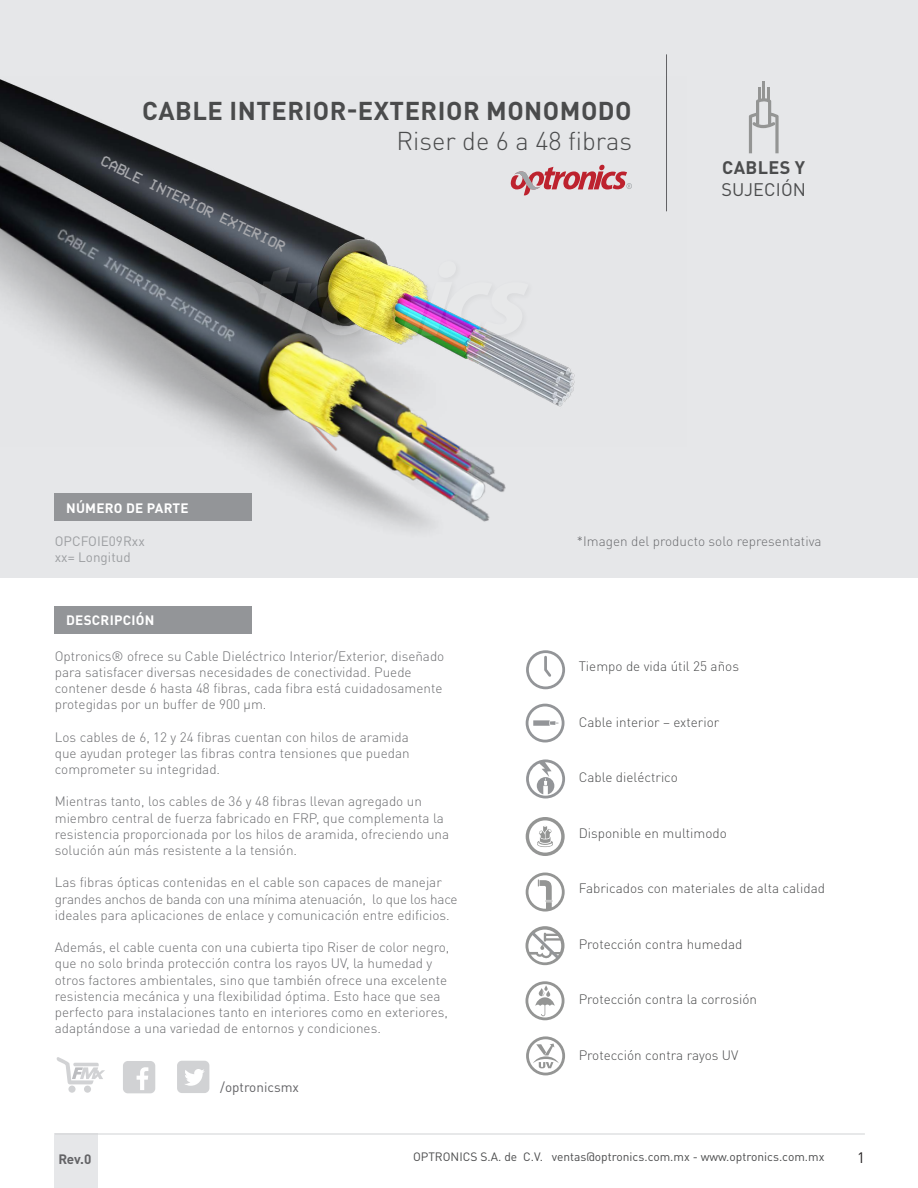
<style>
.page{position:relative;width:918px;height:1188px;background:#fff}
.page>*{position:absolute;margin:0;border:0;box-sizing:border-box;transform-origin:0 0}
.t1{font:700 25.5px "DIN Pro";letter-spacing:.02em;color:#4b4c4d}
.t2{font:300 25.5px "DIN Pro";color:#4b4c4d}
.t3{font:18px "DIN Pro";letter-spacing:.01em;color:#4b4c4d}
.t4{font:700 18px "DIN Pro";letter-spacing:.02em;color:#4b4c4d}
.t5{font:15px "VCROSD Mono";color:#a8a9ad}
.t6{font:15px "DIN Pro";color:#231f20}
.t7{font:300 13.5px/16.2px "DIN Pro";color:#6c6d70}
.t8{font:300 13.5px "DIN Pro";color:#4b4c4d}
.t9{font:700 13.5px "DIN Pro";letter-spacing:.02em;color:#fff}
.t10{font:13.5px/16.2px "DIN Pro";color:#9d9fa2}
.t11{font:13.5px "DIN Pro";color:#636366}
.t12{font:700 13.5px "DIN Pro";color:#636366}
.t13{font:12px "DIN Pro";color:#4b4c4d}
</style>
<div class="page">
<div style="left:1px;top:0;width:917px;height:578px;background:#e6e7e9"></div>
<div style="left:54px;top:1134px;width:44px;height:54px;background:#e6e7e9"></div>
<hr style="left:55px;top:1134px;width:810px;height:1px;background:#d1d2d4">
<hr style="left:666px;top:54px;width:1px;height:157px;background:#636366">
<svg style="left:749px;top:81px;width:30px;height:72px"></svg>
<img style="left:0;top:77px;width:111px;height:50px">
<div style="left:68px;top:1086px;width:8px;height:7px;background:#d1d2d4;border-radius:50%"></div>
<div style="left:84px;top:1086px;width:7px;height:7px;background:#d1d2d4;border-radius:50%"></div>
<svg style="left:56px;top:1057px;width:49px;height:27px"></svg>
<div style="left:123px;top:1061px;width:32px;height:32px;background:#d1d2d4;border-radius:5px"></div>
<svg style="left:137px;top:1067px;width:11px;height:23px"></svg>
<div style="left:177px;top:1061px;width:32px;height:32px;background:#d1d2d4;border-radius:5px"></div>
<svg style="left:185px;top:1069px;width:20px;height:17px"></svg>
<svg style="left:526px;top:650px;width:39px;height:39px"></svg>
<div style="left:54px;top:606px;width:197px;height:28px;background:#939598"></div>
<svg style="left:526px;top:759px;width:39px;height:39px"></svg>
<svg style="left:526px;top:704px;width:39px;height:38px"></svg>
<svg style="left:526px;top:817px;width:39px;height:39px"></svg>
<svg style="left:526px;top:873px;width:39px;height:39px"></svg>
<svg style="left:526px;top:981px;width:39px;height:39px"></svg>
<svg style="left:526px;top:926px;width:39px;height:39px"></svg>
<svg style="left:526px;top:1036px;width:39px;height:39px"></svg>
<img style="left:0;top:127px;width:667px;height:451px">
<h1 class="t1" style="left:142px;top:89px;width:491px">CABLE INTERIOR-EXTERIOR MONOMODO</h1>
<h1 class="t2" style="left:396px;top:121px;width:237px">Riser de 6 a 48 fibras</h1>
<p class="t5" style="left:105px;top:154px;width:204px;rotate:25deg">CABLE INTERIOR EXTERIOR</p>
<h2 class="t4" style="left:722px;top:153px;width:84px">CABLES Y</h2>
<h2 class="t3" style="left:721px;top:177px;width:86px">SUJECIÓN</h2>
<p class="t9" style="left:66px;top:497px;width:124px">NÚMERO DE PARTE</p>
<p class="t10" style="left:55px;top:532px;width:91px">OPCFOIE09Rxx xx= Longitud</p>
<p class="t9" style="left:66px;top:609px;width:90px">DESCRIPCIÓN</p>
<p class="t7" style="left:55px;top:647px;width:391px">Optronics® ofrece su Cable Dieléctrico Interior/Exterior, diseñado para satisfacer diversas necesidades de conectividad. Puede contener desde 6 hasta 48 fibras, cada fibra está cuidadosamente protegidas por un buffer de 900 μm.</p>
<p class="t7" style="left:55px;top:728px;width:356px;text-align:justify">Los cables de 6, 12 y 24 fibras cuentan con hilos de aramida que ayudan proteger las fibras contra tensiones que puedan comprometer su integridad.</p>
<p class="t7" style="left:55px;top:792px;width:396px">Mientras tanto, los cables de 36 y 48 fibras llevan agregado un miembro central de fuerza fabricado en FRP, que complementa la resistencia proporcionada por los hilos de aramida, ofreciendo una solución aún más resistente a la tensión.</p>
<p class="t7" style="left:55px;top:873px;width:404px">Las fibras ópticas contenidas en el cable son capaces de manejar grandes anchos de banda con una mínima atenuación, lo que los hace ideales para aplicaciones de enlace y comunicación entre edificios.</p>
<p class="t7" style="left:55px;top:938px;width:396px">Además, el cable cuenta con una cubierta tipo Riser de color negro, que no solo brinda protección contra los rayos UV, la humedad y otros factores ambientales, sino que también ofrece una excelente resistencia mecánica y una flexibilidad óptima. Esto hace que sea perfecto para instalaciones tanto en interiores como en exteriores, adaptándose a una variedad de entornos y condiciones.</p>
<p class="t11" style="left:220px;top:1078px;width:80px">/optronicsmx</p>
<p class="t7" style="left:577px;top:532px;width:246px">*Imagen del producto solo representativa</p>
<p class="t8" style="left:579px;top:656px;width:162px">Tiempo de vida útil 25 años</p>
<p class="t8" style="left:579px;top:711px;width:142px">Cable interior – exterior</p>
<p class="t8" style="left:579px;top:767px;width:101px">Cable dieléctrico</p>
<p class="t8" style="left:579px;top:822px;width:150px">Disponible en multimodo</p>
<p class="t8" style="left:579px;top:878px;width:248px">Fabricados con materiales de alta calidad</p>
<p class="t8" style="left:579px;top:933px;width:165px">Protección contra humedad</p>
<p class="t8" style="left:579px;top:989px;width:180px">Protección contra la corrosión</p>
<p class="t8" style="left:579px;top:1044px;width:161px">Protección contra rayos UV</p>
<p class="t12" style="left:58px;top:1148px;width:34px">Rev.0</p>
<p class="t13" style="left:413px;top:1149px;width:413px">OPTRONICS S.A. de C.V. ventas@optronics.com.mx - www.optronics.com.mx</p>
<p class="t6" style="left:857px;top:1148px;width:9px">1</p>
</div>
